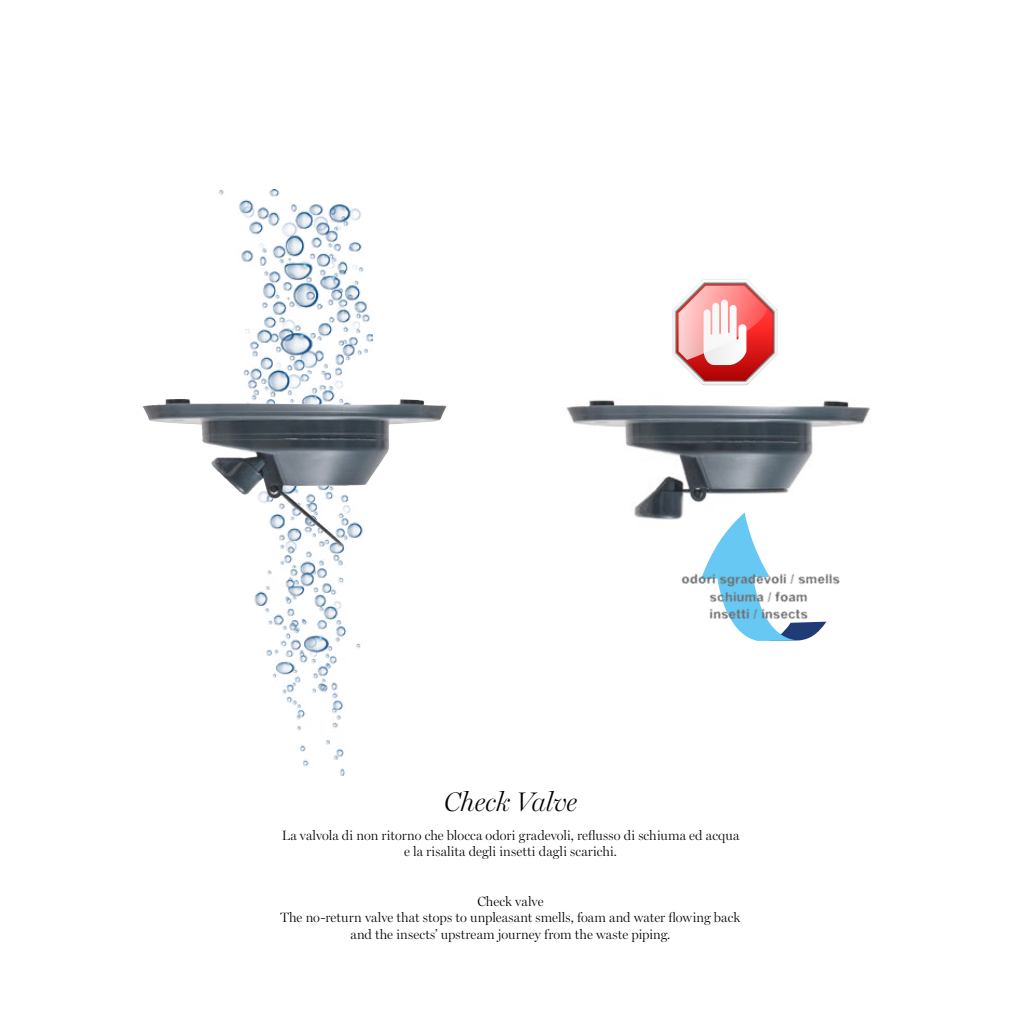
<style>
.page{position:relative;width:1021px;height:1021px;background:#fff}
.page>*{position:absolute;margin:0;border:0;box-sizing:border-box;transform-origin:0 0}
.t1{font:italic 300 27px "Miller Display";color:#000}
.t2{font:300 13.5px/16.5px "Miller Display";letter-spacing:.01em;color:#000;text-align:center}
.t3{font:13.2px/17.1px "Acidic";letter-spacing:.015em;color:#706f6f;text-align:center}
</style>
<div class="page">
<img style="left:566px;top:400px;width:304px;height:120px">
<svg style="left:701px;top:512px;width:125px;height:129px"></svg>
<img style="left:219px;top:190px;width:154px;height:585px">
<img style="left:142px;top:399px;width:166px;height:120px">
<svg style="left:672px;top:279px;width:106px;height:106px"></svg>
<p class="t3" style="left:681px;top:572px;width:160px">odori sgradevoli / smells schiuma / foam<br>insetti / insects</p>
<h1 class="t1" style="left:444px;top:785px;width:134px">Check Valve</h1>
<p class="t2" style="left:282px;top:826px;width:459px">La valvola di non ritorno che blocca odori gradevoli, reflusso di schiuma ed acqua e la risalita degli insetti dagli scarichi.</p>
<p class="t2" style="left:280px;top:892px;width:461px">Check valve<br>The no-return valve that stops to unpleasant smells, foam and water flowing back and the insects’ upstream journey from the waste piping.</p>
</div>
